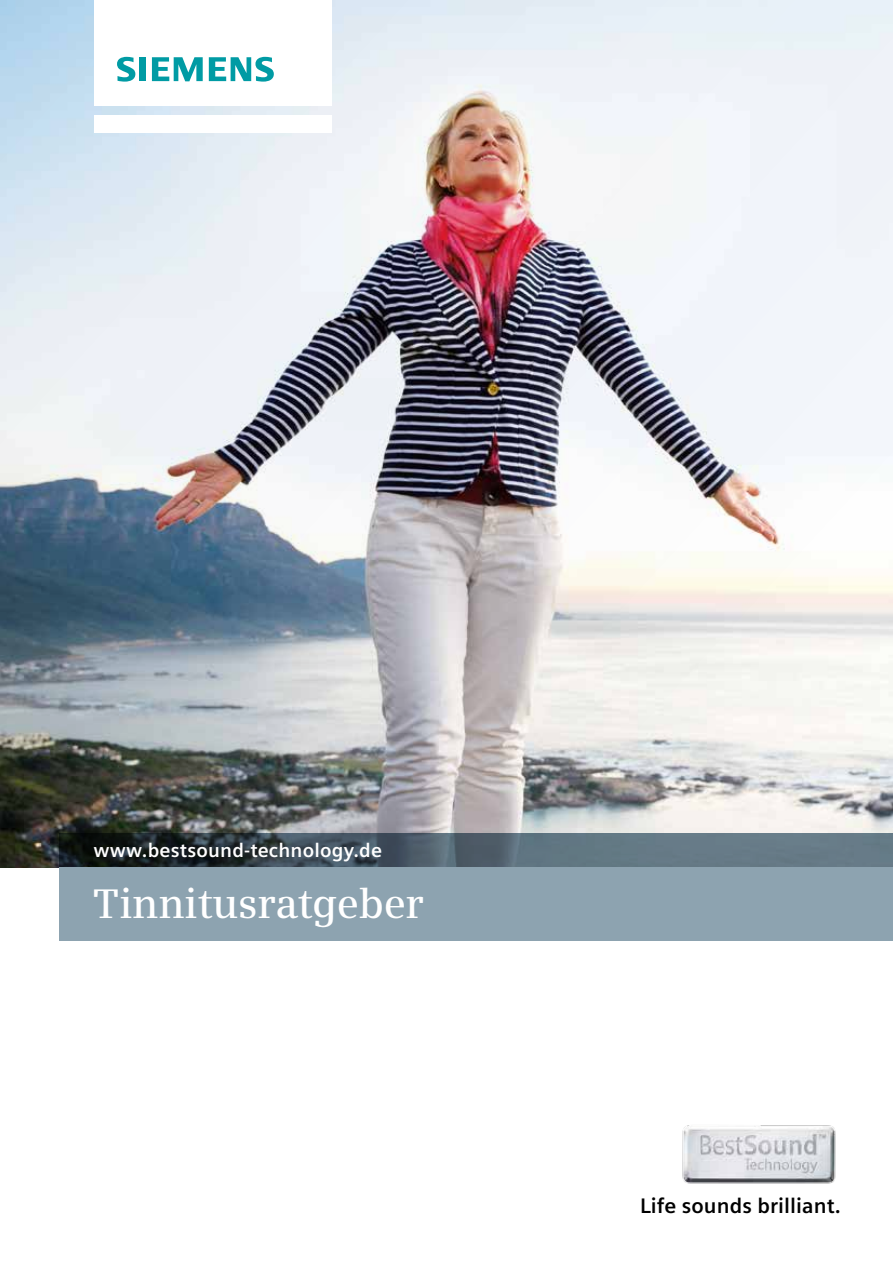
<style>
.page{position:relative;width:893px;height:1263px;background:#fff}
.page>*{position:absolute;margin:0;border:0;box-sizing:border-box;transform-origin:0 0}
.t1{font:600 41.25px "Siemens Serif";letter-spacing:-.01em;color:#fff}
.t2{font:700 21px "Siemens Sans";letter-spacing:.005em;color:#000}
.t3{font:700 19.5px "Siemens Sans";letter-spacing:.01em;color:#fff}
</style>
<div class="page">
<img style="left:0;top:0;width:893px;height:867px">
<svg style="left:60px;top:833px;width:833px;height:34px;background:#495963"></svg>
<div style="left:60px;top:867px;width:833px;height:74px;background:#8da3b0"></div>
<img style="left:682px;top:1125px;width:154px;height:59px">
<div style="left:94px;top:115px;width:237px;height:17px;background:#fff"></div>
<div style="left:94px;top:0;width:237px;height:105px;background:#fff"></div>
<svg style="left:117px;top:57px;width:18px;height:25px"></svg>
<div style="left:139px;top:57px;width:7px;height:24px;background:#009ba4"></div>
<svg style="left:152px;top:57px;width:51px;height:24px"></svg>
<svg style="left:209px;top:57px;width:65px;height:25px"></svg>
<p class="t3" style="left:94px;top:839px;width:290px">www.bestsound-technology.de</p>
<h1 class="t1" style="left:94px;top:880px;width:332px">Tinnitusratgeber</h1>
<p class="t2" style="left:640px;top:1193px;width:202px">Life sounds brilliant.</p>
</div>
